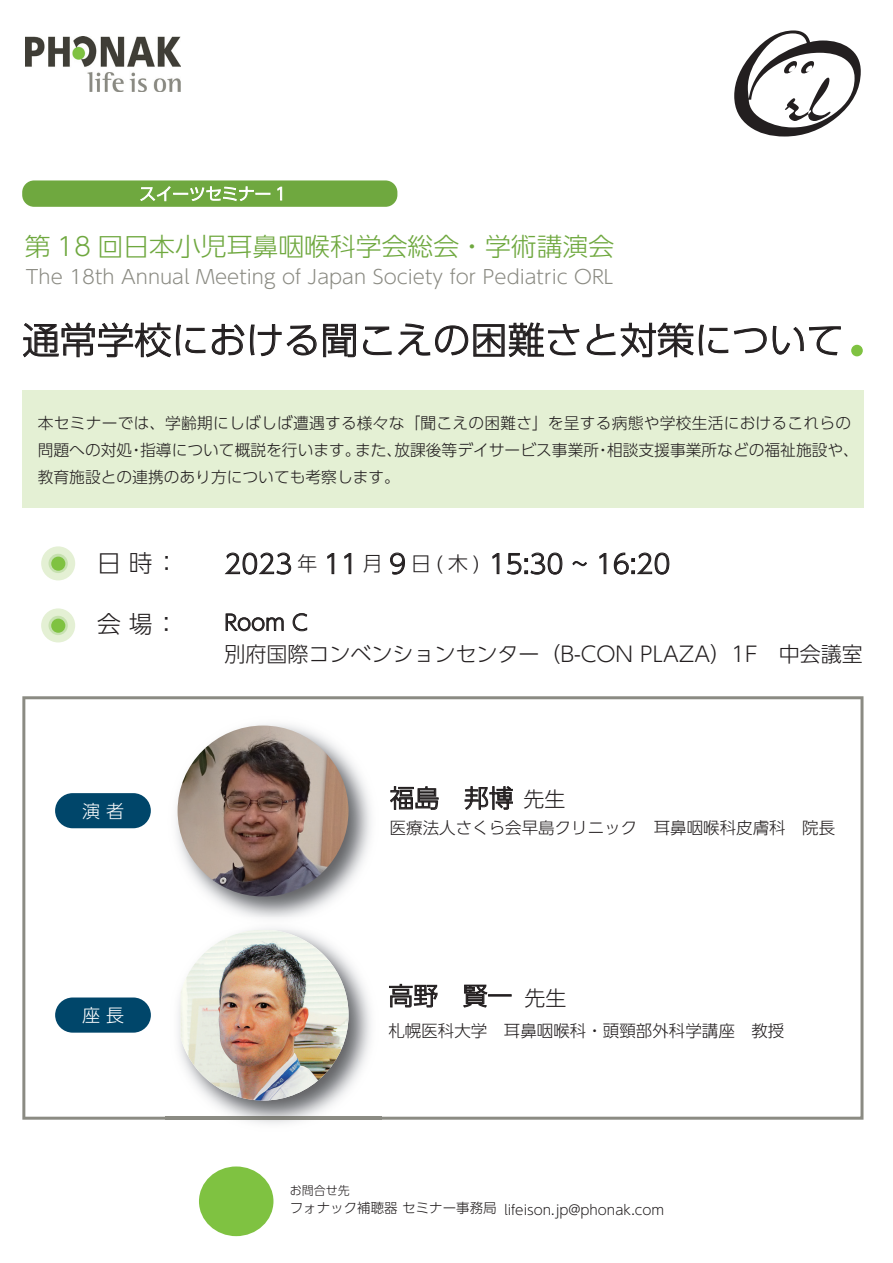
<style>
.page{position:relative;width:893px;height:1263px;background:#fff}
.page>*{position:absolute;margin:0;border:0;box-sizing:border-box;transform-origin:0 0}
.t1{font:300 36.6px "UD Shin Go Pr 6 N";color:#231f20}
.t2{font:300 25.8px "UD Shin Go Pr 6 N";color:#231f20}
.t3{font:300 25.35px "UD Shin Go Pr 6 N";color:#6fa83f}
.t4{font:300 24.75px "UD Shin Go Pr 6 N";color:#231f20}
.t5{font:300 23.85px "UD Shin Go Pr 6 N";color:#231f20}
.t6{font:300 21px/31.5px "UD Shin Go Pr 6 N";color:#231f20}
.t7{font:300 19.2px "UD Shin Go Pr 6 N";color:#8b8b83}
.t8{font:300 18px "UD Shin Go Pr 6 N";color:#fff}
.t9{font:300 16.5px "UD Shin Go Pr 6 N";color:#231f20}
.t10{font:300 15.75px/27px "UD Shin Go Pr 6 N";color:#231f20}
.t11{font:300 13.5px "UD Shin Go Pr 6 N";color:#231f20}
.t12{font:300 12px "UD Shin Go Pr 6 N";color:#231f20}
.s1{font-size:19.8px}
.s2{font-size:21px}
</style>
<div class="page">
<div style="left:199px;top:1166px;width:74px;height:70px;background:#7fc241;border-radius:50%"></div>
<div style="left:851px;top:345px;width:12px;height:11px;background:#7fc241;border-radius:50%"></div>
<img style="left:26px;top:37px;width:155px;height:55px">
<div style="left:22px;top:390px;width:842px;height:118px;background:#e4f0d4"></div>
<svg style="left:22px;top:696px;width:841px;height:424px"></svg>
<svg style="left:23px;top:322px;width:182px;height:35px"></svg>
<svg style="left:212px;top:324px;width:32px;height:31px"></svg>
<svg style="left:250px;top:324px;width:66px;height:32px"></svg>
<svg style="left:323px;top:324px;width:33px;height:33px"></svg>
<svg style="left:363px;top:327px;width:29px;height:28px"></svg>
<svg style="left:398px;top:322px;width:181px;height:35px"></svg>
<svg style="left:587px;top:324px;width:28px;height:31px"></svg>
<svg style="left:621px;top:323px;width:107px;height:34px"></svg>
<svg style="left:734px;top:328px;width:33px;height:25px"></svg>
<svg style="left:773px;top:326px;width:68px;height:29px"></svg>
<svg style="left:734px;top:30px;width:127px;height:107px"></svg>
<div style="left:22px;top:180px;width:375px;height:27px;background:#6fa83f;border-radius:12px"></div>
<div style="left:41px;top:546px;width:34px;height:34px;background:#e4f0d4;border-radius:50%"></div>
<svg style="left:49px;top:554px;width:19px;height:19px"></svg>
<div style="left:51px;top:557px;width:14px;height:14px;background:#7fc241;border-radius:50%"></div>
<svg style="left:225px;top:553px;width:66px;height:21px"></svg>
<svg style="left:327px;top:553px;width:7px;height:21px"></svg>
<svg style="left:344px;top:553px;width:7px;height:21px"></svg>
<svg style="left:390px;top:553px;width:15px;height:21px"></svg>
<svg style="left:492px;top:553px;width:7px;height:21px"></svg>
<svg style="left:507px;top:553px;width:55px;height:21px"></svg>
<svg style="left:572px;top:561px;width:15px;height:5px"></svg>
<svg style="left:599px;top:553px;width:7px;height:21px"></svg>
<svg style="left:614px;top:553px;width:55px;height:21px"></svg>
<div style="left:41px;top:608px;width:34px;height:34px;background:#e4f0d4;border-radius:50%"></div>
<svg style="left:49px;top:616px;width:19px;height:19px"></svg>
<div style="left:51px;top:619px;width:14px;height:14px;background:#7fc241;border-radius:50%"></div>
<svg style="left:226px;top:614px;width:58px;height:17px"></svg>
<svg style="left:293px;top:613px;width:14px;height:18px"></svg>
<svg style="left:140px;top:186px;width:130px;height:16px"></svg>
<svg style="left:277px;top:186px;width:5px;height:15px"></svg>
<div style="left:55px;top:997px;width:96px;height:36px;background:#00466a;border-radius:18px"></div>
<img style="left:166px;top:713px;width:216px;height:411px">
<img style="left:166px;top:1117px;width:216px;height:3px">
<img style="left:181px;top:930px;width:168px;height:170px">
<img style="left:166px;top:917px;width:216px;height:12px">
<img style="left:178px;top:725px;width:170px;height:171px;border-radius:85px">
<svg style="left:389px;top:984px;width:48px;height:23px"></svg>
<svg style="left:463px;top:985px;width:24px;height:22px"></svg>
<div style="left:488px;top:994px;width:23px;height:2px;border:1px solid #231f20"></div>
<svg style="left:390px;top:786px;width:49px;height:24px"></svg>
<svg style="left:465px;top:786px;width:48px;height:24px"></svg>
<div style="left:55px;top:793px;width:96px;height:35px;background:#00466a;border-radius:18px"></div>
<h3 class="t3" style="left:25px;top:225px;width:591px">第 18 回日本小児耳鼻咽喉科学会総会・学術講演会</h3>
<p class="t7" style="left:26px;top:261px;width:589px">The 18th Annual Meeting of Japan Society for Pediatric ORL</p>
<h1 class="t1" style="left:22px;top:310px;width:823px">通常学校における聞こえの困難さと対策について</h1>
<p class="t10" style="left:38px;top:409px;width:823px">本セミナーでは、学齢期にしばしば遭遇する様々な「聞こえの困難さ」を呈する病態や学校生活におけるこれらの問題への対処・指導について概説を行います。また、放課後等デイサービス事業所・相談支援事業所などの福祉施設や、教育施設との連携のあり方についても考察します。</p>
<h3 class="t5" style="left:97px;top:543px;width:83px">日 時 ：</h3>
<h2 class="t2" style="left:224px;top:543px;width:448px">2023 <span class="s1">年</span> 11 <span class="s1">月</span> 9 <span class="s1">日 (木)</span> 15:30 <span class="s1">~</span> 16:20</h2>
<h3 class="t6" style="left:224px;top:606px;width:640px">Room C<br>別府国際コンベンションセンター（B-CON PLAZA）1F　中会議室</h3>
<h3 class="t5" style="left:97px;top:605px;width:83px">会 場 ：</h3>
<p class="t8" style="left:82px;top:796px;width:43px">演 者</p>
<p class="t8" style="left:82px;top:1001px;width:43px">座 長</p>
<h3 class="t4" style="left:390px;top:778px;width:177px">福島　邦博<span class="s2">先生</span></h3>
<p class="t9" style="left:390px;top:814px;width:447px">医療法人さくら会早島クリニック　耳鼻咽喉科皮膚科　院長</p>
<h3 class="t4" style="left:388px;top:976px;width:179px">高野　賢一<span class="s2">先生</span></h3>
<p class="t9" style="left:388px;top:1017px;width:397px">札幌医科大学　耳鼻咽喉科・頭頸部外科学講座　教授</p>
<p class="t12" style="left:290px;top:1181px;width:61px">お問合せ先</p>
<p class="t11" style="left:290px;top:1197px;width:208px">フォナック補聴器 セミナー事務局</p>
<p class="t11" style="left:504px;top:1199px;width:162px">lifeison.jp@phonak.com</p>
</div>
